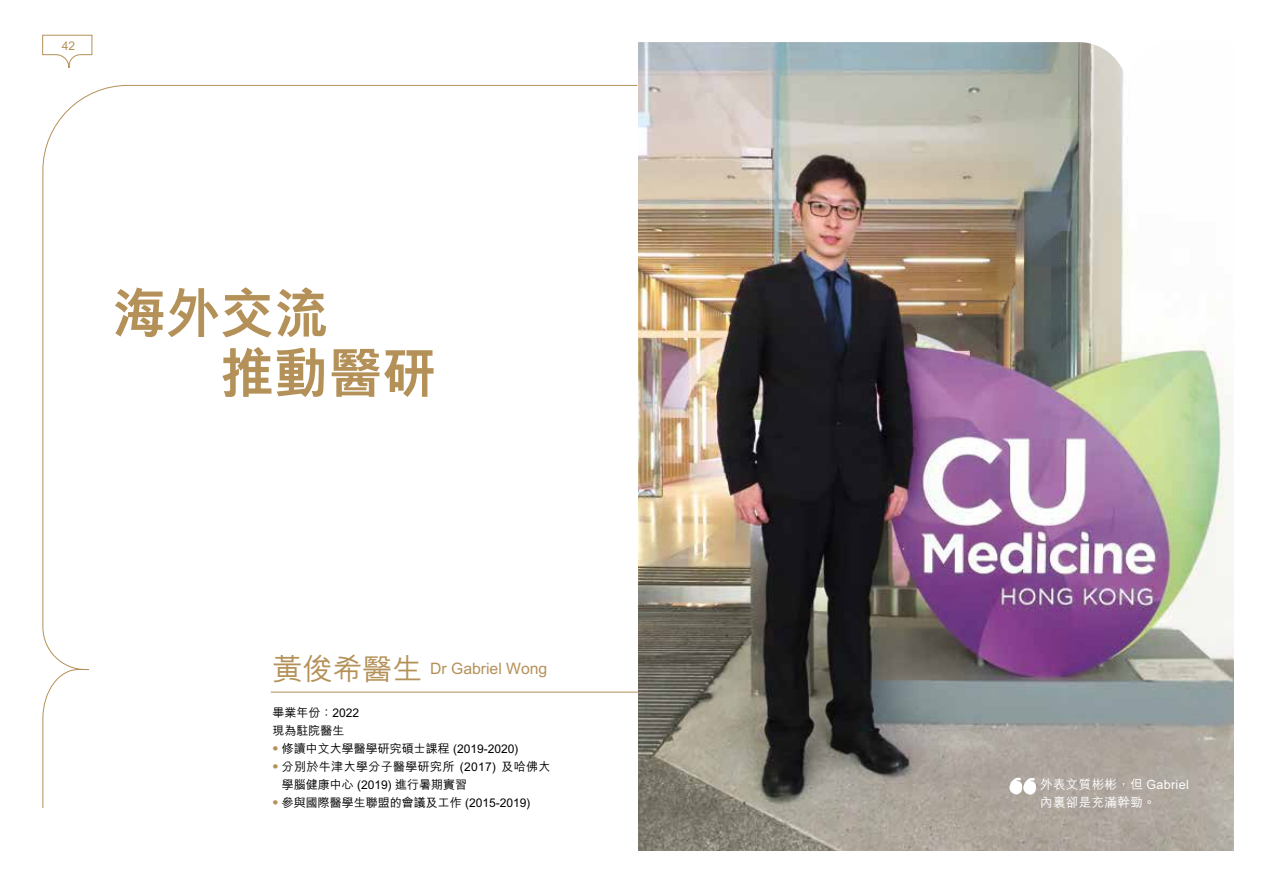
<style>
.page{position:relative;width:1276px;height:893px;background:#fff}
.page>*{position:absolute;margin:0;border:0;box-sizing:border-box;transform-origin:0 0}
.t1{font:800 54px/60px "M Hei HK";color:#b49158}
.t2{font:500 15.75px "M Hei HK";color:#b49158}
.t3{font:500 12.75px/18px "M Hei HK";letter-spacing:.03em;color:#fff}
.t4{font:500 12px/18px "M Hei HK";color:#000}
.t5{font:500 12px/18px "M Hei HK";letter-spacing:.03em;color:#000}
.t6{font:500 12px "M Hei HK";color:#b49158}
.s1{font-size:30px}
.s2{color:#b49158}
</style>
<div class="page">
<svg style="left:42px;top:35px;width:50px;height:33px"></svg>
<img style="left:638px;top:91px;width:595px;height:759px">
<svg style="left:625px;top:42px;width:498px;height:49px"></svg>
<svg style="left:1009px;top:778px;width:27px;height:17px"></svg>
<svg style="left:42px;top:85px;width:596px;height:723px"></svg>
<p class="t6" style="left:62px;top:37px;width:15px">42</p>
<h1 class="t1" style="left:220px;top:282px;width:217px;text-indent:-108px">海外交流<br>推動醫研</h1>
<h2 class="t2" style="left:272px;top:657px;width:276px"><span class="s1">黃俊希醫生</span> Dr Gabriel Wong</h2>
<p class="t4" style="left:272px;top:703px;width:88px">畢業年份：2022現為駐院醫生</p>
<p class="t4" style="left:269px;top:739px;width:251px"><span class="s2">•</span>修讀中文大學醫學研究碩士課程 (2019-2020)</p>
<p class="t5" style="left:282px;top:757px;width:270px;text-indent:-12px"><span class="s2">•</span>分別於牛津大學分子醫學研究所 (2017) 及哈佛大學腦健康中心 (2019) 進行暑期實習</p>
<p class="t4" style="left:269px;top:793px;width:263px"><span class="s2">•</span>參與國際醫學生聯盟的會議及工作 (2015-2019)</p>
<p class="t3" style="left:1040px;top:774px;width:150px">外表文質彬彬，但 Gabriel內裏卻是充滿幹勁。</p>
</div>
